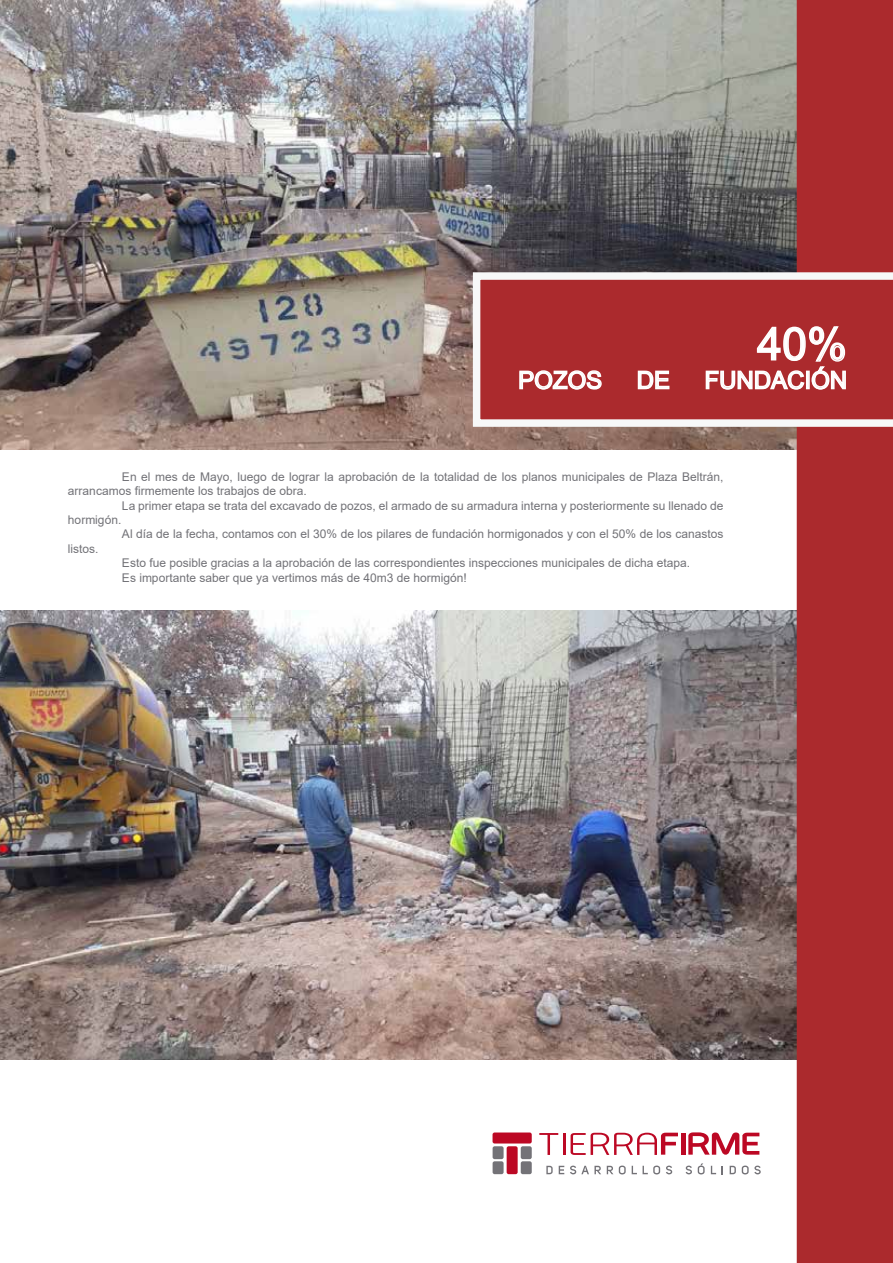
<style>
.page{position:relative;width:893px;height:1263px;background:#fff}
.page>*{position:absolute;margin:0;border:0;box-sizing:border-box;transform-origin:0 0}
.t1{font:45px "Arial";color:#fff}
.t2{font:24px "Arial";color:#fff}
.t3{font:12px "Arial";color:#727277}
</style>
<div class="page">
<img style="left:0;top:610px;width:797px;height:450px">
<img style="left:0;top:0;width:797px;height:449px">
<svg style="left:539px;top:1133px;width:19px;height:22px"></svg>
<hr style="left:563px;top:1133px;width:3px;height:22px;background:#bc0824">
<svg style="left:571px;top:1133px;width:107px;height:22px"></svg>
<hr style="left:681px;top:1133px;width:4px;height:22px;background:#bc0824">
<svg style="left:688px;top:1132px;width:71px;height:23px"></svg>
<svg style="left:546px;top:1166px;width:7px;height:8px"></svg>
<svg style="left:559px;top:1166px;width:5px;height:8px"></svg>
<svg style="left:570px;top:1165px;width:31px;height:9px"></svg>
<svg style="left:607px;top:1166px;width:6px;height:8px"></svg>
<svg style="left:619px;top:1165px;width:7px;height:9px"></svg>
<svg style="left:632px;top:1166px;width:5px;height:8px"></svg>
<svg style="left:643px;top:1165px;width:17px;height:9px"></svg>
<svg style="left:666px;top:1165px;width:6px;height:9px"></svg>
<svg style="left:686px;top:1165px;width:6px;height:9px"></svg>
<svg style="left:698px;top:1163px;width:7px;height:11px"></svg>
<svg style="left:711px;top:1166px;width:5px;height:8px"></svg>
<svg style="left:730px;top:1166px;width:6px;height:8px"></svg>
<svg style="left:742px;top:1165px;width:19px;height:9px"></svg>
<div style="left:493px;top:1132px;width:39px;height:11px;background:#bc0824;border-radius:2px"></div>
<div style="left:493px;top:1146px;width:11px;height:13px;background:#737277;border-radius:2px"></div>
<div style="left:493px;top:1161px;width:11px;height:13px;background:#737277;border-radius:2px"></div>
<div style="left:521px;top:1146px;width:11px;height:13px;background:#737277;border-radius:2px"></div>
<div style="left:521px;top:1161px;width:11px;height:13px;background:#737277;border-radius:2px"></div>
<div style="left:507px;top:1146px;width:11px;height:28px;background:#bc0824;border-radius:2px"></div>
<div style="left:797px;top:0;width:96px;height:1263px;background:#ab2a2d"></div>
<svg style="left:473px;top:272px;width:420px;height:155px"></svg>
<svg style="left:519px;top:369px;width:84px;height:22px"></svg>
<svg style="left:637px;top:370px;width:33px;height:20px"></svg>
<svg style="left:705px;top:325px;width:142px;height:66px"></svg>
<h1 class="t1" style="left:757px;top:313px;width:92px">40%</h1>
<h2 class="t2" style="left:518px;top:364px;width:86px">POZOS</h2>
<h2 class="t2" style="left:637px;top:364px;width:35px">DE</h2>
<h2 class="t2" style="left:704px;top:364px;width:144px">FUNDACIÓN</h2>
<p class="t3" style="left:122px;top:468px;width:603px">En el mes de Mayo, luego de lograr la aprobación de la totalidad de los planos municipales de Plaza Beltrán,</p>
<p class="t3" style="left:68px;top:483px;width:240px">arrancamos firmemente los trabajos de obra.</p>
<p class="t3" style="left:122px;top:497px;width:603px">La primer etapa se trata del excavado de pozos, el armado de su armadura interna y posteriormente su llenado de</p>
<p class="t3" style="left:68px;top:511px;width:55px">hormigón.</p>
<p class="t3" style="left:122px;top:526px;width:603px">Al día de la fecha, contamos con el 30% de los pilares de fundación hormigonados y con el 50% de los canastos</p>
<p class="t3" style="left:68px;top:540px;width:32px">listos.</p>
<p class="t3" style="left:122px;top:555px;width:570px">Esto fue posible gracias a la aprobación de las correspondientes inspecciones municipales de dicha etapa.</p>
<p class="t3" style="left:122px;top:569px;width:346px">Es importante saber que ya vertimos más de 40m3 de hormigón!</p>
</div>
